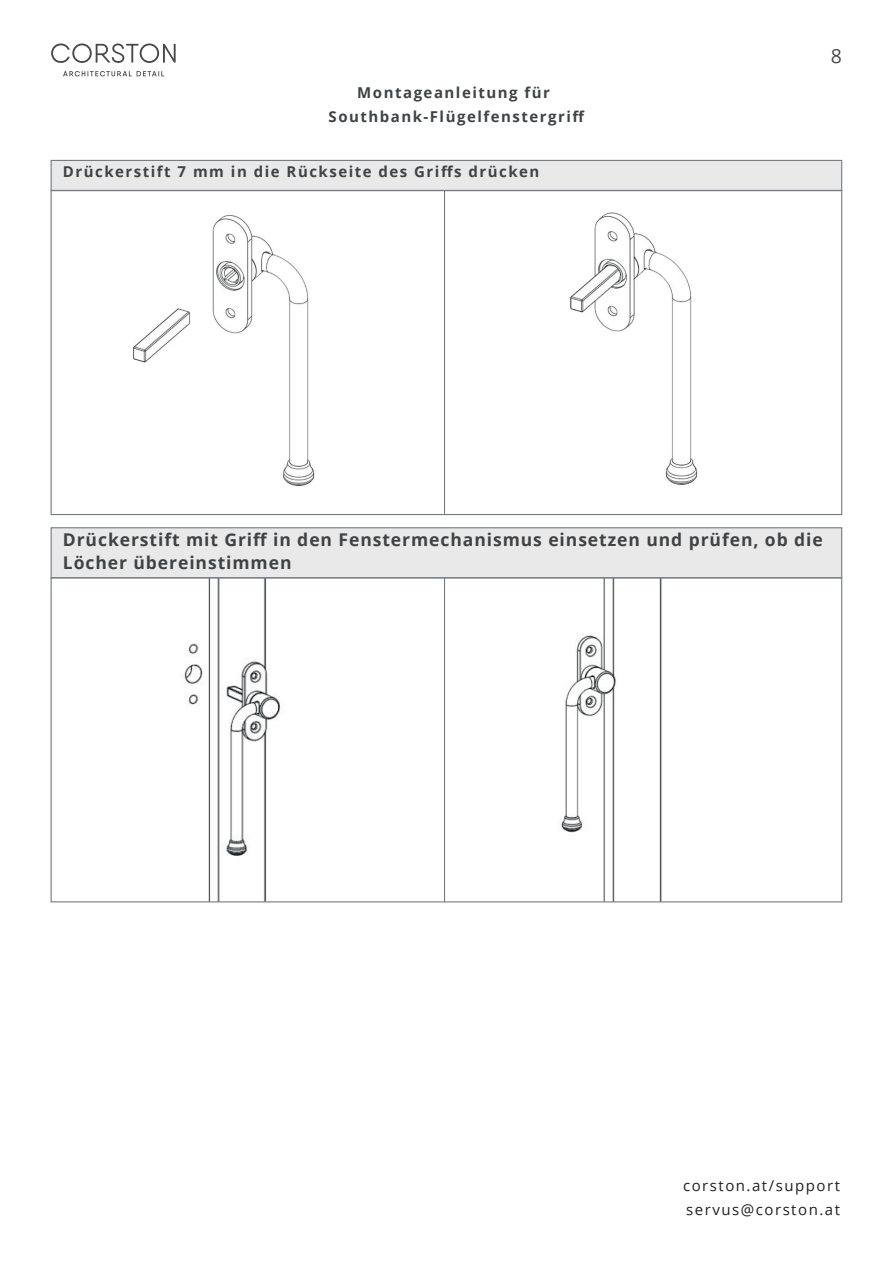
<style>
.page{position:relative;width:893px;height:1263px;background:#fff}
.page>*{position:absolute;margin:0;border:0;box-sizing:border-box;transform-origin:0 0}
.t1{font:19.5px "Open Sans";color:#484749}
.t2{font:700 17.55px/22.5px "Open Sans";letter-spacing:.05em;color:#404345}
.t3{font:700 15px/24px "Open Sans";letter-spacing:.1em;color:#404345;text-align:center}
.t4{font:15px/24px "Open Sans";letter-spacing:.1em;color:#231f20}
</style>
<div class="page">
<img style="left:133px;top:215px;width:182px;height:271px">
<img style="left:570px;top:212px;width:128px;height:273px">
<img style="left:184px;top:579px;width:97px;height:321px">
<img style="left:561px;top:579px;width:101px;height:321px">
<svg style="left:51px;top:44px;width:125px;height:32px"></svg>
<hr style="left:444px;top:190px;width:1px;height:324px;background:#6d7172">
<div style="left:51px;top:160px;width:791px;height:31px;background:#eae9e9;border:1px solid #767c82"></div>
<hr style="left:444px;top:578px;width:1px;height:324px;background:#6d7172">
<div style="left:51px;top:527px;width:791px;height:51px;background:#eae9e9;border:1px solid #767c82"></div>
<p class="t3" style="left:329px;top:80px;width:258px">Montageanleitung für<br>Southbank-Flügelfenstergriff</p>
<p class="t3" style="left:63px;top:159px;width:478px">Drückerstift 7 mm in die Rückseite des Griffs drücken</p>
<h1 class="t1" style="left:831px;top:43px;width:13px">8</h1>
<p class="t2" style="left:63px;top:528px;width:761px">Drückerstift mit Griff in den Fenstermechanismus einsetzen und prüfen, ob die<br>Löcher übereinstimmen</p>
<p class="t4" style="left:683px;top:1173px;width:158px">corston.at/support servus@corston.at</p>
</div>
